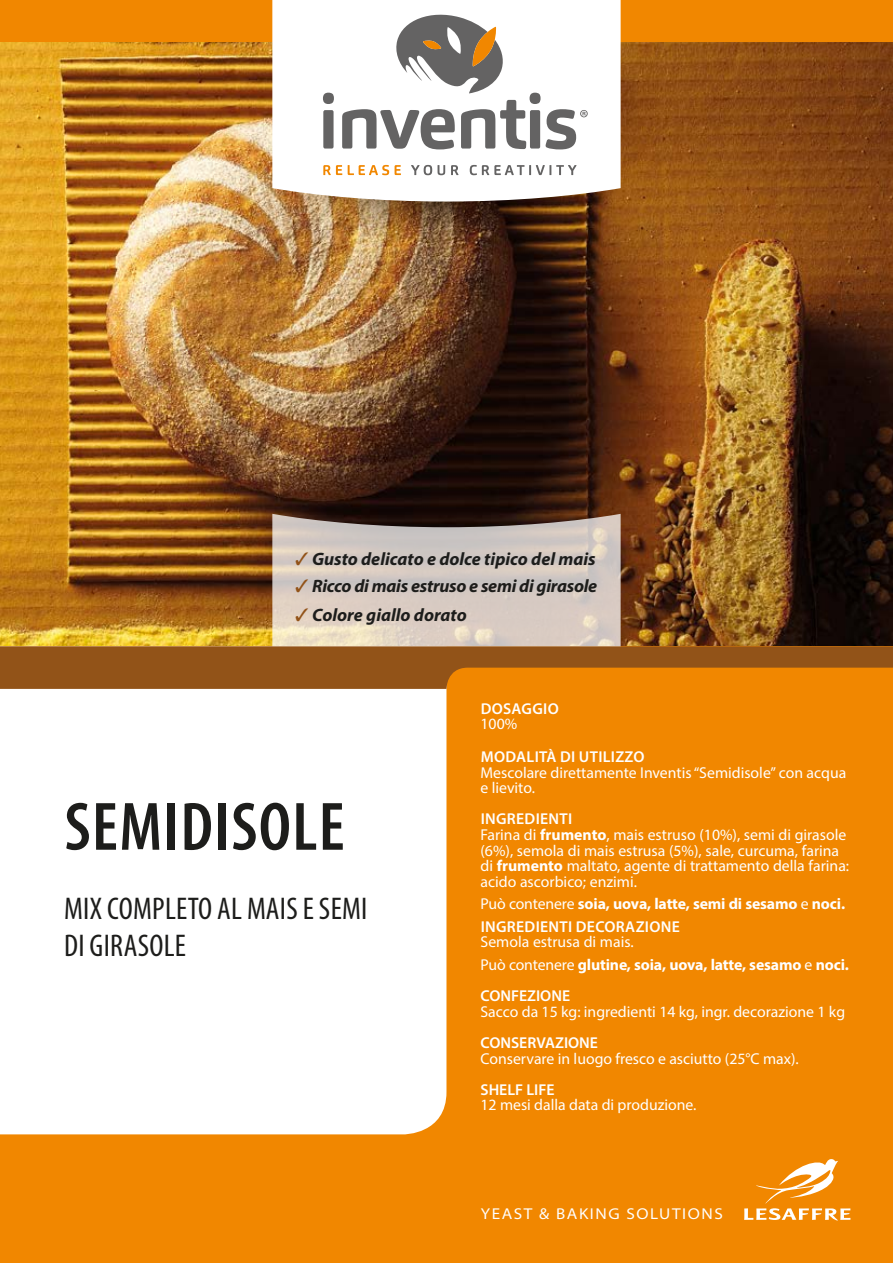
<style>
.page{position:relative;width:893px;height:1263px;background:#fff}
.page>*{position:absolute;margin:0;border:0;box-sizing:border-box;transform-origin:0 0}
.t1{font:600 condensed 69px "Myriad Pro";letter-spacing:.02em;color:#1d1d1b}
.t2{font:condensed 31.5px/37.5px "Myriad Pro";letter-spacing:.01em;color:#1d1d1b}
.t3{font:italic 700 18px "Myriad Pro";letter-spacing:-.005em;color:#1d1d1b}
.t4{font:15.75px/15.6px "Myriad Pro";color:#fff}
.t5{font:700 15.75px/22.5px "Myriad Pro";letter-spacing:-.01em;color:#fff}
.t6{font:600 15.75px "Myriad Pro";color:#fff}
.t7{font:600 15.75px "Myriad Pro";letter-spacing:.02em;color:#fff}
.t8{font:semi-expanded 15.75px "Myriad Pro";letter-spacing:.1em;color:#fff}
.s1{color:#925318}
.s2{font-weight:600}
.s3{font-weight:700}
.s4{font-weight:400}
</style>
<div class="page">
<img style="left:0;top:42px;width:893px;height:604px">
<div style="left:0;top:646px;width:893px;height:617px;background:#f18700"></div>
<div style="left:0;top:689px;width:446px;height:445px;background:#fff"></div>
<div style="left:0;top:0;width:893px;height:42px;background:#f18700"></div>
<svg style="left:272px;top:514px;width:349px;height:132px;background:#cabeb5"></svg>
<svg style="left:0;top:646px;width:893px;height:43px"></svg>
<img style="left:272px;top:124px;width:349px;height:121px;border-radius:50%">
<svg style="left:272px;top:0;width:349px;height:202px"></svg>
<svg style="left:411px;top:165px;width:21px;height:10px"></svg>
<svg style="left:438px;top:165px;width:7px;height:10px"></svg>
<svg style="left:451px;top:165px;width:7px;height:10px"></svg>
<svg style="left:470px;top:165px;width:106px;height:10px"></svg>
<svg style="left:323px;top:165px;width:19px;height:10px"></svg>
<svg style="left:348px;top:165px;width:41px;height:10px"></svg>
<svg style="left:395px;top:165px;width:6px;height:10px"></svg>
<svg style="left:323px;top:93px;width:11px;height:56px"></svg>
<svg style="left:342px;top:14px;width:246px;height:135px"></svg>
<svg style="left:744px;top:1159px;width:106px;height:61px"></svg>
<p class="t3" style="left:295px;top:547px;width:302px"><span class="s1">✓</span> Gusto delicato e dolce tipico del mais</p>
<p class="t3" style="left:295px;top:574px;width:304px"><span class="s1">✓</span> Ricco di mais estruso e semi di girasole</p>
<p class="t3" style="left:295px;top:604px;width:173px"><span class="s1">✓</span> Colore giallo dorato</p>
<h1 class="t1" style="left:64px;top:789px;width:282px">SEMIDISOLE</h1>
<h2 class="t2" style="left:64px;top:889px;width:305px">MIX COMPLETO AL MAIS E SEMI<br>DI GIRASOLE</h2>
<p class="t7" style="left:481px;top:698px;width:80px">DOSAGGIO</p>
<p class="t4" style="left:480px;top:716px;width:38px">100%</p>
<p class="t7" style="left:481px;top:747px;width:165px">MODALITÀ DI UTILIZZO</p>
<p class="t4" style="left:480px;top:764px;width:367px">Mescolare direttamente Inventis “Semidisole” con acqua e lievito.</p>
<p class="t4" style="left:480px;top:811px;width:370px"><span class="s2">INGREDIENTI<br></span>Farina di <span class="s3">frumento</span>, mais estruso (10%), semi di girasole (6%), semola di mais estrusa (5%), sale, curcuma, farina di <span class="s3">frumento</span> maltato, agente di trattamento della farina: acido ascorbico; enzimi.</p>
<p class="t5" style="left:480px;top:892px;width:366px"><span class="s4">Può contenere</span> soia, uova, latte, semi di sesamo <span class="s4">e</span> noci.<br><span class="s2">INGREDIENTI DECORAZIONE</span></p>
<p class="t5" style="left:480px;top:930px;width:370px"><span class="s4">Semola estrusa di mais.<br>Può contenere</span> glutine, soia, uova, latte, sesamo <span class="s4">e</span> noci.</p>
<p class="t6" style="left:480px;top:986px;width:91px">CONFEZIONE</p>
<p class="t4" style="left:480px;top:1003px;width:366px">Sacco da 15 kg: ingredienti 14 kg, ingr. decorazione 1 kg</p>
<p class="t6" style="left:480px;top:1033px;width:119px">CONSERVAZIONE</p>
<p class="t4" style="left:480px;top:1050px;width:320px">Conservare in luogo fresco e asciutto (25°C max).</p>
<p class="t6" style="left:480px;top:1079px;width:75px">SHELF LIFE</p>
<p class="t4" style="left:480px;top:1097px;width:218px">12 mesi dalla data di produzione.</p>
<p class="t8" style="left:481px;top:1205px;width:243px">YEAST &amp; BAKING SOLUTIONS</p>
</div>
